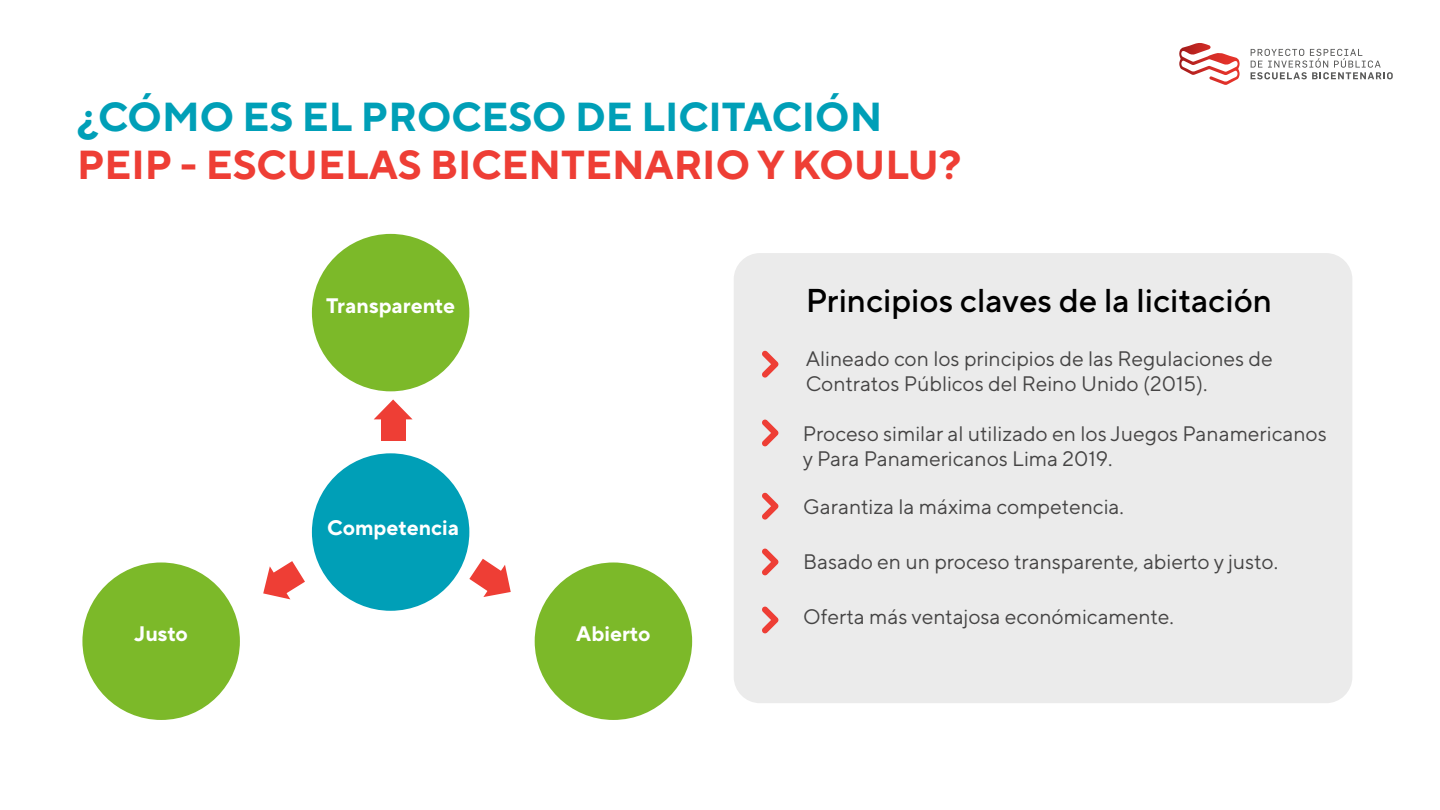
<style>
.page{position:relative;width:1440px;height:810px;background:#fff}
.page>*{position:absolute;margin:0;border:0;box-sizing:border-box;transform-origin:0 0}
.t1{font:700 40.5px "TT Norms Pro";color:#ee3e35}
.t2{font:700 40.5px "TT Norms Pro";color:#009fb7}
.t3{font:500 33px "TT Norms Pro";color:#000}
.t4{font:21px/25.2px "TT Norms Pro";color:#454444}
.t5{font:700 21px "TT Norms Pro";color:#fff}
</style>
<div class="page">
<div style="left:734px;top:253px;width:618px;height:450px;background:#ebebeb;border-radius:26px"></div>
<div style="left:312px;top:453px;width:157px;height:158px;background:#009fb7;border-radius:50%"></div>
<div style="left:312px;top:234px;width:157px;height:157px;background:#7cb929;border-radius:50%"></div>
<div style="left:535px;top:563px;width:157px;height:157px;background:#7cb929;border-radius:50%"></div>
<div style="left:82px;top:563px;width:158px;height:157px;background:#7cb929;border-radius:50%"></div>
<svg style="left:374px;top:399px;width:38px;height:20px"></svg>
<div style="left:381px;top:417px;width:24px;height:24px;background:#ee3e35"></div>
<svg style="left:263px;top:561px;width:42px;height:38px"></svg>
<svg style="left:469px;top:559px;width:42px;height:38px"></svg>
<svg style="left:762px;top:350px;width:17px;height:28px"></svg>
<svg style="left:762px;top:419px;width:17px;height:27px"></svg>
<svg style="left:762px;top:492px;width:17px;height:28px"></svg>
<svg style="left:762px;top:548px;width:17px;height:27px"></svg>
<svg style="left:762px;top:606px;width:17px;height:27px"></svg>
<svg style="left:1251px;top:49px;width:142px;height:30px"></svg>
<svg style="left:1179px;top:43px;width:61px;height:42px"></svg>
<h1 class="t2" style="left:77px;top:90px;width:807px">¿CÓMO ES EL PROCESO DE LICITACIÓN</h1>
<h1 class="t1" style="left:77px;top:138px;width:886px">PEIP - ESCUELAS BICENTENARIO Y KOULU?</h1>
<p class="t5" style="left:326px;top:291px;width:130px">Transparente</p>
<p class="t5" style="left:327px;top:514px;width:133px">Competencia</p>
<p class="t5" style="left:134px;top:620px;width:55px">Justo</p>
<p class="t5" style="left:576px;top:620px;width:76px">Abierto</p>
<h2 class="t3" style="left:806px;top:279px;width:468px">Principios claves de la licitación</h2>
<p class="t4" style="left:806px;top:345px;width:469px">Alineado con los principios de las Regulaciones de<br>Contratos Públicos del Reino Unido (2015).</p>
<p class="t4" style="left:803px;top:420px;width:525px">Proceso similar al utilizado en los Juegos Panamericanos y Para Panamericanos Lima 2019.</p>
<p class="t4" style="left:803px;top:493px;width:322px">Garantiza la máxima competencia.</p>
<p class="t4" style="left:803px;top:549px;width:476px">Basado en un proceso transparente, abierto y justo.</p>
<p class="t4" style="left:803px;top:604px;width:372px">Oferta más ventajosa económicamente.</p>
</div>
